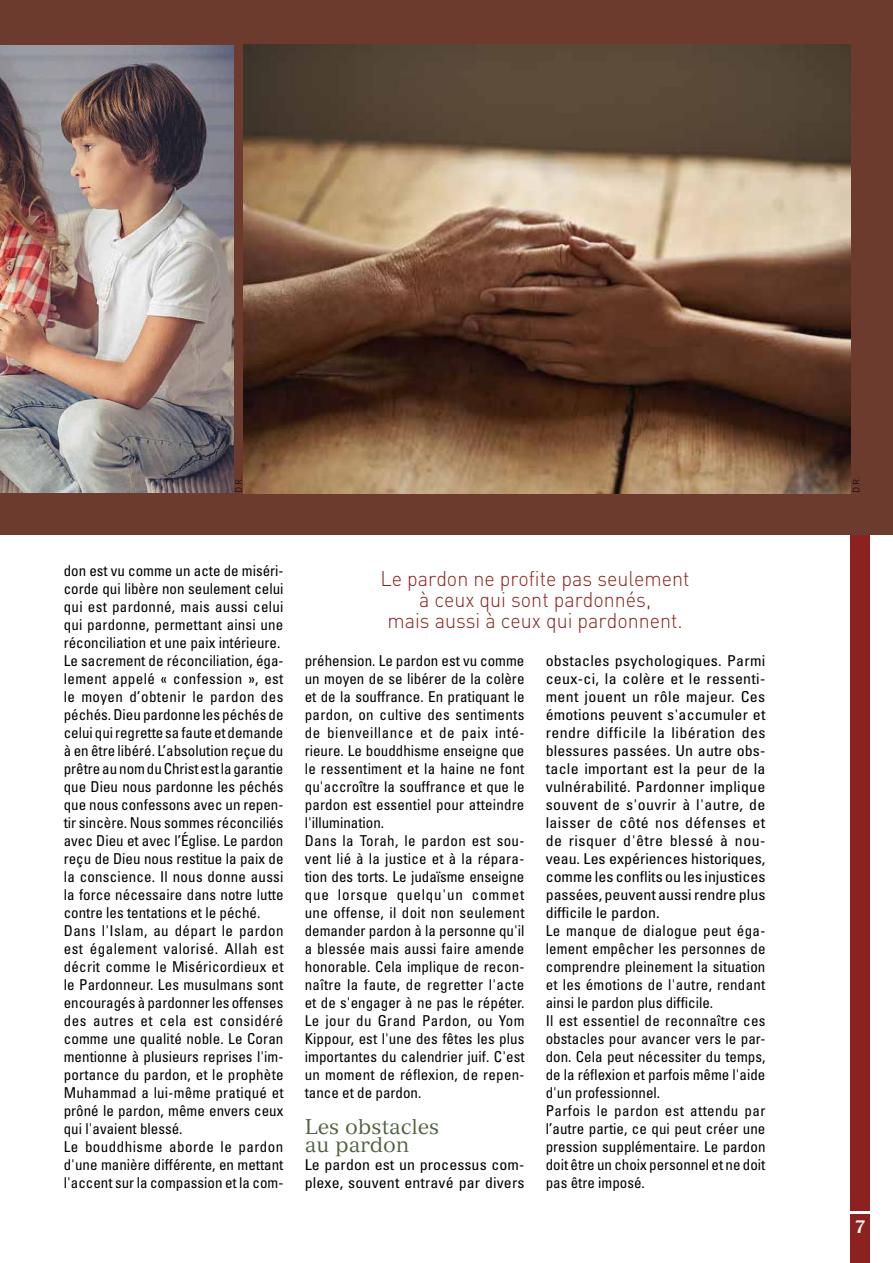
<style>
.page{position:relative;width:893px;height:1263px;background:#fff}
.page>*{position:absolute;margin:0;border:0;box-sizing:border-box;transform-origin:0 0}
.t1{font:300 21px/21px "DIN";color:#8b221f;text-align:center;scale:.94 1}
.t2{font:21px/18px "Versailles";letter-spacing:.005em;color:#506240}
.t3{font:700 18px "Versailles";color:#fff}
.t4{font:condensed 15px/18px "Univers";letter-spacing:.005em;color:#000}
.t5{font:condensed 15px/18px "Univers";letter-spacing:.005em;color:#000;scale:1.06 1}
.t6{font:300 9px "DIN";color:#000}
</style>
<div class="page">
<div style="left:850px;top:1214px;width:20px;height:49px;background:#8b221f"></div>
<div style="left:850px;top:516px;width:20px;height:695px;background:#8b221f"></div>
<div style="left:0;top:0;width:893px;height:535px;background:#6d3b2d"></div>
<img style="left:244px;top:45px;width:606px;height:448px">
<img style="left:0;top:45px;width:234px;height:448px">
<p class="t6" style="left:233px;top:493px;width:18px;rotate:-90deg">D.R.</p>
<p class="t6" style="left:850px;top:493px;width:18px;rotate:-90deg">D.R.</p>
<p class="t4" style="left:64px;top:561px;width:221px">don est vu comme un acte de miséri&shy;corde qui libère non seulement celui qui est pardonné, mais aussi celui qui pardonne, permettant ainsi une réconciliation et une paix intérieure.<br>Le sacrement de réconciliation, éga&shy;lement appelé « confession », est le moyen d’obtenir le pardon des péchés. Dieu pardonne les péchés de celui qui regrette sa faute et demande à en être libéré. L’absolution reçue du prêtre au nom du Christ est la garantie que Dieu nous pardonne les péchés que nous confessons avec un repen&shy;tir sincère. Nous sommes réconciliés avec Dieu et avec l’Église. Le pardon reçu de Dieu nous restitue la paix de la conscience. Il nous donne aussi la force nécessaire dans notre lutte contre les tentations et le péché.<br>Dans l'Islam, au départ le pardon est également valorisé. Allah est décrit comme le Miséricordieux et le Pardonneur. Les musulmans sont encouragés à pardonner les offenses des autres et cela est considéré comme une qualité noble. Le Coran mentionne à plusieurs reprises l'im&shy;portance du pardon, et le prophète Muhammad a lui-même pratiqué et prôné le pardon, même envers ceux qui l'avaient blessé.<br>Le bouddhisme aborde le pardon d'une manière différente, en mettant l'accent sur la compassion et la com-</p>
<h1 class="t1" style="left:381px;top:568px;width:330px">Le pardon ne profite pas seulement à ceux qui sont pardonnés,<br>mais aussi à ceux qui pardonnent.</h1>
<p class="t4" style="left:305px;top:651px;width:221px">préhension. Le pardon est vu comme un moyen de se libérer de la colère et de la souffrance. En pratiquant le pardon, on cultive des sentiments de bienveillance et de paix inté&shy;rieure. Le bouddhisme enseigne que le ressentiment et la haine ne font qu'accroître la souffrance et que le pardon est essentiel pour atteindre l'illumination.<br>Dans la Torah, le pardon est sou&shy;vent lié à la justice et à la répara&shy;tion des torts. Le judaïsme enseigne que lorsque quelqu'un commet une offense, il doit non seulement demander pardon à la personne qu'il a blessée mais aussi faire amende honorable. Cela implique de recon&shy;naître la faute, de regretter l'acte et de s'engager à ne pas le répéter.<br>Le jour du Grand Pardon, ou Yom Kippour, est l'une des fêtes les plus importantes du calendrier juif. C'est un moment de réflexion, de repen&shy;tance et de pardon.</p>
<h1 class="t2" style="left:305px;top:1117px;width:136px">Les obstacles au pardon</h1>
<p class="t5" style="left:305px;top:1155px;width:209px">Le pardon est un processus com&shy;plexe, souvent entravé par divers</p>
<p class="t5" style="left:546px;top:651px;width:209px">obstacles psychologiques. Parmi ceux-ci, la colère et le ressenti&shy;ment jouent un rôle majeur. Ces émotions peuvent s'accumuler et rendre difficile la libération des blessures passées. Un autre obs&shy;tacle important est la peur de la vulnérabilité. Pardonner implique souvent de s'ouvrir à l'autre, de laisser de côté nos défenses et de risquer d'être blessé à nou&shy;veau. Les expériences historiques, comme les conflits ou les injustices passées, peuvent aussi rendre plus difficile le pardon.<br>Le manque de dialogue peut éga&shy;lement empêcher les personnes de comprendre pleinement la situation et les émotions de l'autre, rendant ainsi le pardon plus difficile.<br>Il est essentiel de reconnaître ces obstacles pour avancer vers le par&shy;don. Cela peut nécessiter du temps, de la réflexion et parfois même l'aide d'un professionnel.<br>Parfois le pardon est attendu par l’autre partie, ce qui peut créer une pression supplémentaire. Le pardon doit être un choix personnel et ne doit pas être imposé.</p>
<p class="t3" style="left:855px;top:1215px;width:13px">7</p>
</div>
